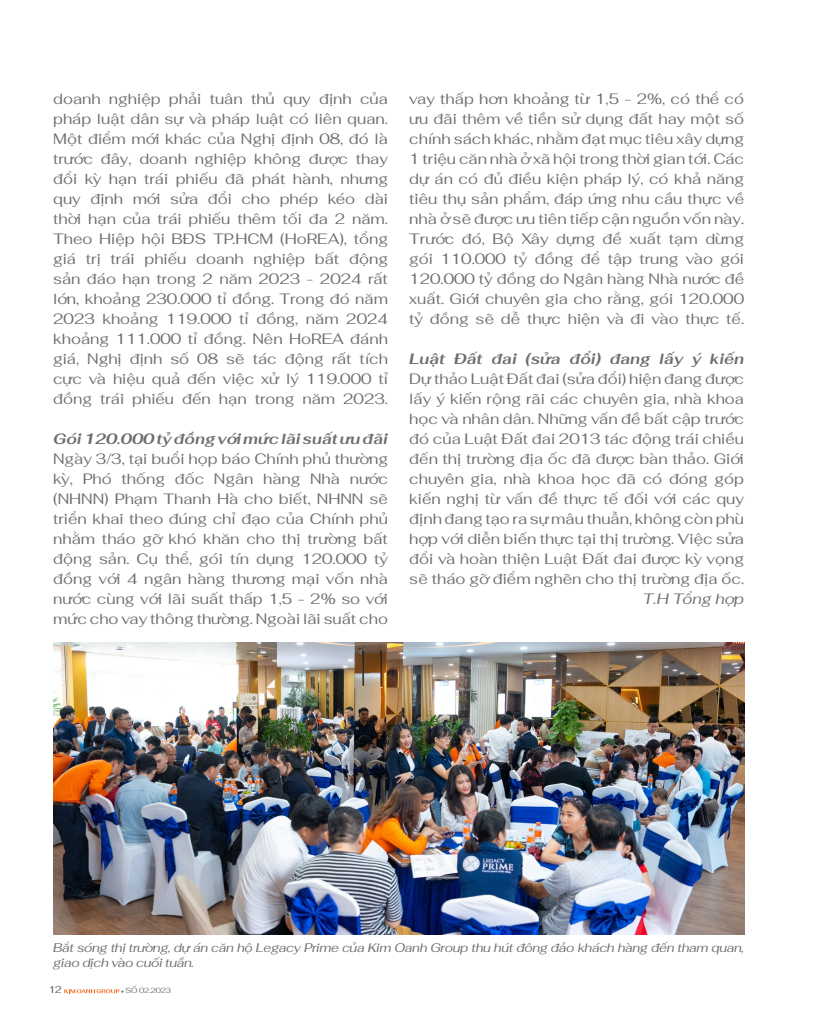
<style>
.page{position:relative;width:815px;height:1028px;background:#fff}
.page>*{position:absolute;margin:0;border:0;box-sizing:border-box;transform-origin:0 0}
.t1{font:15px/20px "Fahkwang";color:#6e6e6e;text-align:justify}
.t2{font:italic 700 15px "Fahkwang";color:#6e6e6e}
.t3{font:italic 15px "Fahkwang";color:#6e6e6e}
.t4{font:italic 12.5px/15px "Fahkwang";letter-spacing:-.025em;color:#6e6e6e}
.t5{font:500 10px "Fahkwang";color:#6c6d70}
.t6{font:7.5px "Fahkwang";letter-spacing:-.02em;color:#6c6d70}
</style>
<div class="page">
<img style="left:53px;top:643px;width:691px;height:291px">
<svg style="left:64px;top:989px;width:56px;height:4px"></svg>
<p class="t1" style="left:53px;top:88px;width:336px">doanh nghiệp phải tuân thủ quy định của pháp luật dân sự và pháp luật có liên quan.</p>
<p class="t1" style="left:53px;top:128px;width:336px">Một điểm mới khác của Nghị định 08, đó là trước đây, doanh nghiệp không được thay đổi kỳ hạn trái phiếu đã phát hành, nhưng quy định mới sửa đổi cho phép kéo dài thời hạn của trái phiếu thêm tối đa 2 năm.</p>
<p class="t1" style="left:53px;top:228px;width:336px">Theo Hiệp hội BĐS TP.HCM (HoREA), tổng giá trị trái phiếu doanh nghiệp bất động sản đáo hạn trong 2 năm 2023 - 2024 rất lớn, khoảng 230.000 tỉ đồng. Trong đó năm 2023 khoảng 119.000 tỉ đồng, năm 2024 khoảng 111.000 tỉ đồng. Nên HoREA đánh giá, Nghị định số 08 sẽ tác động rất tích cực và hiệu quả đến việc xử lý 119.000 tỉ đồng trái phiếu đến hạn trong năm 2023.</p>
<p class="t2" style="left:53px;top:425px;width:336px">Gói 120.000 tỷ đồng với mức lãi suất ưu đãi</p>
<p class="t1" style="left:53px;top:448px;width:336px">Ngày 3/3, tại buổi họp báo Chính phủ thường kỳ, Phó thống đốc Ngân hàng Nhà nước (NHNN) Phạm Thanh Hà cho biết, NHNN sẽ triển khai theo đúng chỉ đạo của Chính phủ nhằm tháo gỡ khó khăn cho thị trường bất động sản. Cụ thể, gói tín dụng 120.000 tỷ đồng với 4 ngân hàng thương mại vốn nhà nước cùng với lãi suất thấp 1,5 - 2% so với mức cho vay thông thường. Ngoài lãi suất cho</p>
<p class="t1" style="left:409px;top:88px;width:336px">vay thấp hơn khoảng từ 1,5 - 2%, có thể có ưu đãi thêm về tiền sử dụng đất hay một số chính sách khác, nhằm đạt mục tiêu xây dựng 1 triệu căn nhà ở xã hội trong thời gian tới. Các dự án có đủ điều kiện pháp lý, có khả năng tiêu thụ sản phẩm, đáp ứng nhu cầu thực về nhà ở sẽ được ưu tiên tiếp cận nguồn vốn này.</p>
<p class="t1" style="left:409px;top:228px;width:336px">Trước đó, Bộ Xây dựng đề xuất tạm dừng gói 110.000 tỷ đồng để tập trung vào gói 120.000 tỷ đồng do Ngân hàng Nhà nước đề xuất. Giới chuyên gia cho rằng, gói 120.000 tỷ đồng sẽ dễ thực hiện và đi vào thực tế.</p>
<p class="t2" style="left:409px;top:345px;width:336px">Luật Đất đai (sửa đổi) đang lấy ý kiến</p>
<p class="t1" style="left:409px;top:368px;width:336px">Dự thảo Luật Đất đai (sửa đổi) hiện đang được lấy ý kiến rộng rãi các chuyên gia, nhà khoa học và nhân dân. Những vấn đề bất cập trước đó của Luật Đất đai 2013 tác động trái chiều đến thị trường địa ốc đã được bàn thảo. Giới chuyên gia, nhà khoa học đã có đóng góp kiến nghị từ vấn đề thực tế đối với các quy định đang tạo ra sự mâu thuẫn, không còn phù hợp với diễn biến thực tại thị trường. Việc sửa đổi và hoàn thiện Luật Đất đai được kỳ vọng sẽ tháo gỡ điểm nghẽn cho thị trường địa ốc.</p>
<p class="t3" style="left:643px;top:586px;width:103px">T.H Tổng hợp</p>
<p class="t4" style="left:53px;top:939px;width:692px">Bắt sóng thị trường, dự án căn hộ Legacy Prime của Kim Oanh Group thu hút đông đảo khách hàng đến tham quan, giao dịch vào cuối tuần.</p>
<p class="t5" style="left:48px;top:981px;width:15px">12</p>
<p class="t6" style="left:121px;top:984px;width:51px">● SỐ 02.2023</p>
</div>
